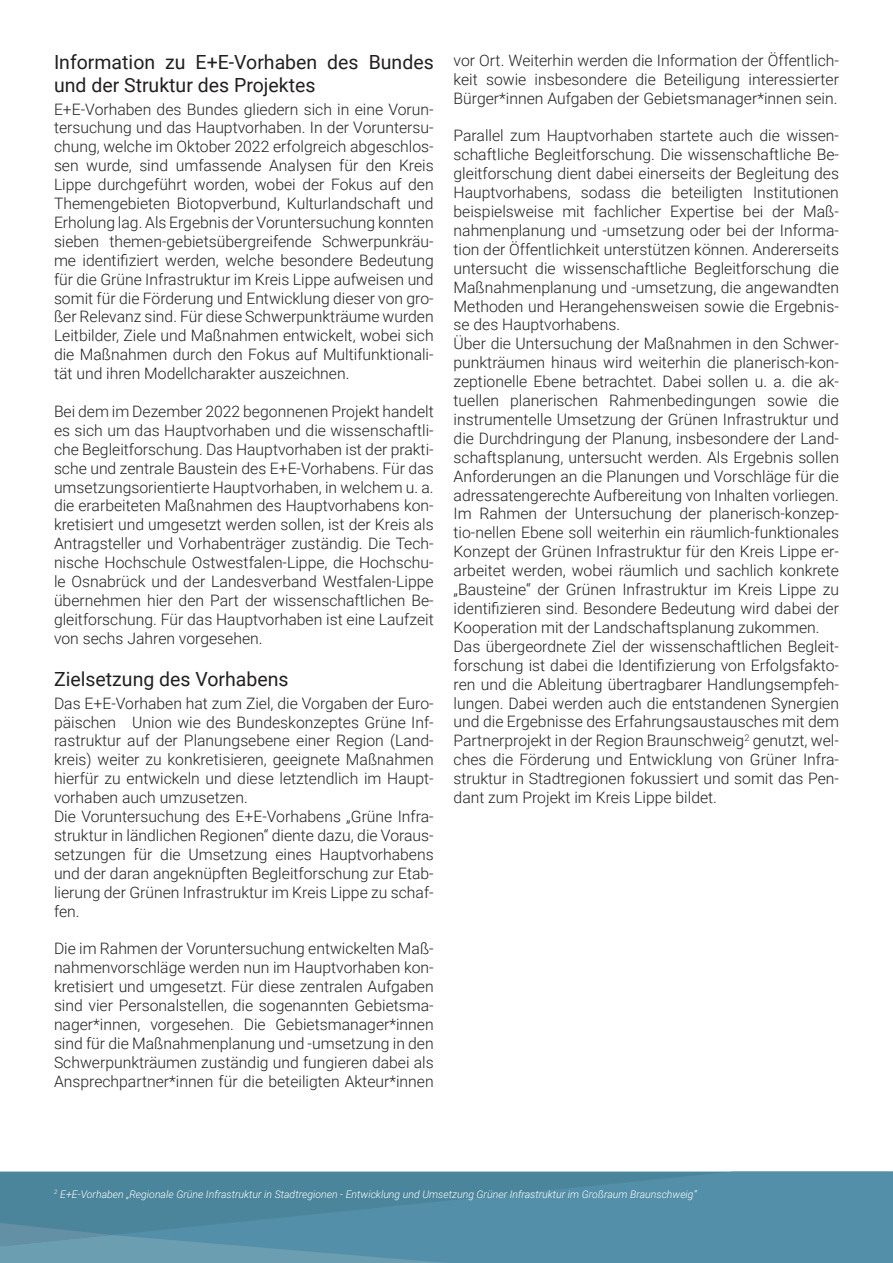
<style>
.page{position:relative;width:893px;height:1263px;background:#fff}
.page>*{position:absolute;margin:0;border:0;box-sizing:border-box;transform-origin:0 0}
.t1{font:19.5px/23.4px "Roboto";color:#231f20}
.t2{font:300 15.75px/18.9px "Roboto";color:#231f20;text-align:justify}
.t3{font:italic 300 10.5px "Roboto";color:#fff}
</style>
<div class="page">
<svg style="left:0;top:1171px;width:893px;height:92px;background:#518ba3"></svg>
<svg style="left:0;top:1223px;width:446px;height:40px;background:#5d94aa"></svg>
<p class="t1" style="left:54px;top:49px;width:381px">Information zu E+E-Vorhaben des Bundes und der Struktur des Projektes</p>
<p class="t2" style="left:54px;top:99px;width:381px">E+E-Vorhaben des Bundes gliedern sich in eine Vorun&shy;tersuchung und das Hauptvorhaben. In der Voruntersu&shy;chung, welche im Oktober 2022 erfolgreich abgeschlos&shy;sen wurde, sind umfassende Analysen für den Kreis Lippe durchgeführt worden, wobei der Fokus auf den Themengebieten Biotopverbund, Kulturlandschaft und Erholung lag. Als Ergebnis der Voruntersuchung konnten sieben themen-gebietsübergreifende Schwerpunkräu&shy;me identifiziert werden, welche besondere Bedeutung für die Grüne Infrastruktur im Kreis Lippe aufweisen und somit für die Förderung und Entwicklung dieser von gro&shy;ßer Relevanz sind. Für diese Schwerpunkträume wurden Leitbilder, Ziele und Maßnahmen entwickelt, wobei sich die Maßnahmen durch den Fokus auf Multifunktionali&shy;tät und ihren Modellcharakter auszeichnen.</p>
<p class="t2" style="left:54px;top:401px;width:381px">Bei dem im Dezember 2022 begonnenen Projekt handelt es sich um das Hauptvorhaben und die wissenschaftli&shy;che Begleitforschung. Das Hauptvorhaben ist der prakti&shy;sche und zentrale Baustein des E+E-Vorhabens. Für das umsetzungsorientierte Hauptvorhaben, in welchem u. a. die erarbeiteten Maßnahmen des Hauptvorhabens kon&shy;kretisiert und umgesetzt werden sollen, ist der Kreis als Antragsteller und Vorhabenträger zuständig. Die Tech&shy;nische Hochschule Ostwestfalen-Lippe, die Hochschu&shy;le Osnabrück und der Landesverband Westfalen-Lippe übernehmen hier den Part der wissenschaftlichen Be&shy;gleitforschung. Für das Hauptvorhaben ist eine Laufzeit von sechs Jahren vorgesehen.</p>
<p class="t1" style="left:54px;top:667px;width:236px">Zielsetzung des Vorhabens</p>
<p class="t2" style="left:54px;top:693px;width:381px;text-align:left">Das E+E-Vorhaben hat zum Ziel, die Vorgaben der Euro&shy;päischen Union wie des Bundeskonzeptes Grüne Inf&shy;rastruktur auf der Planungsebene einer Region (Land&shy;kreis) weiter zu konkretisieren, geeignete Maßnahmen hierfür zu entwickeln und diese letztendlich im Haupt&shy;vorhaben auch umzusetzen.<br>Die Voruntersuchung des E+E-Vorhabens „Grüne Infra&shy;struktur in ländlichen Regionen“ diente dazu, die Voraus&shy;setzungen für die Umsetzung eines Hauptvorhabens und der daran angeknüpften Begleitforschung zur Etab&shy;lierung der Grünen Infrastruktur im Kreis Lippe zu schaf&shy;fen.</p>
<p class="t2" style="left:54px;top:939px;width:381px">Die im Rahmen der Voruntersuchung entwickelten Maß&shy;nahmenvorschläge werden nun im Hauptvorhaben kon&shy;kretisiert und umgesetzt. Für diese zentralen Aufgaben sind vier Personalstellen, die sogenannten Gebietsma&shy;nager*innen, vorgesehen. Die Gebietsmanager*innen sind für die Maßnahmenplanung und -umsetzung in den Schwerpunkträumen zuständig und fungieren dabei als Ansprechpartner*innen für die beteiligten Akteur*innen</p>
<p class="t2" style="left:454px;top:50px;width:387px">vor Ort. Weiterhin werden die Information der Öffentlich&shy;keit sowie insbesondere die Beteiligung interessierter Bürger*innen Aufgaben der Gebietsmanager*innen sein.</p>
<p class="t2" style="left:454px;top:126px;width:387px;text-align:left">Parallel zum Hauptvorhaben startete auch die wissen&shy;schaftliche Begleitforschung. Die wissenschaftliche Be&shy;gleitforschung dient dabei einerseits der Begleitung des Hauptvorhabens, sodass die beteiligten Institutionen beispielsweise mit fachlicher Expertise bei der Maß&shy;nahmenplanung und -umsetzung oder bei der Informa&shy;tion der Öffentlichkeit unterstützen können. Andererseits untersucht die wissenschaftliche Begleitforschung die Maßnahmenplanung und -umsetzung, die angewandten Methoden und Herangehensweisen sowie die Ergebnis&shy;se des Hauptvorhabens.<br>Über die Untersuchung der Maßnahmen in den Schwer&shy;punkträumen hinaus wird weiterhin die planerisch-kon&shy;zeptionelle Ebene betrachtet. Dabei sollen u. a. die ak&shy;tuellen planerischen Rahmenbedingungen sowie die instrumentelle Umsetzung der Grünen Infrastruktur und die Durchdringung der Planung, insbesondere der Land&shy;schaftsplanung, untersucht werden. Als Ergebnis sollen Anforderungen an die Planungen und Vorschläge für die adressatengerechte Aufbereitung von Inhalten vorliegen.<br>Im Rahmen der Untersuchung der planerisch-konzep&shy;tio-nellen Ebene soll weiterhin ein räumlich-funktionales Konzept der Grünen Infrastruktur für den Kreis Lippe er&shy;arbeitet werden, wobei räumlich und sachlich konkrete „Bausteine“ der Grünen Infrastruktur im Kreis Lippe zu identifizieren sind. Besondere Bedeutung wird dabei der Kooperation mit der Landschaftsplanung zukommen.<br>Das übergeordnete Ziel der wissenschaftlichen Begleit&shy;forschung ist dabei die Identifizierung von Erfolgsfakto&shy;ren und die Ableitung übertragbarer Handlungsempfeh&shy;lungen. Dabei werden auch die entstandenen Synergien und die Ergebnisse des Erfahrungsaustausches mit dem Partnerprojekt in der Region Braunschweig<sup>2</sup> genutzt, wel&shy;ches die Förderung und Entwicklung von Grüner Infra&shy;struktur in Stadtregionen fokussiert und somit das Pen&shy;dant zum Projekt im Kreis Lippe bildet.</p>
<p class="t3" style="left:54px;top:1186px;width:644px"><sup>2</sup> E+E-Vorhaben „Regionale Grüne Infrastruktur in Stadtregionen - Entwicklung und Umsetzung Grüner Infrastruktur im Großraum Braunschweig“</p>
</div>
